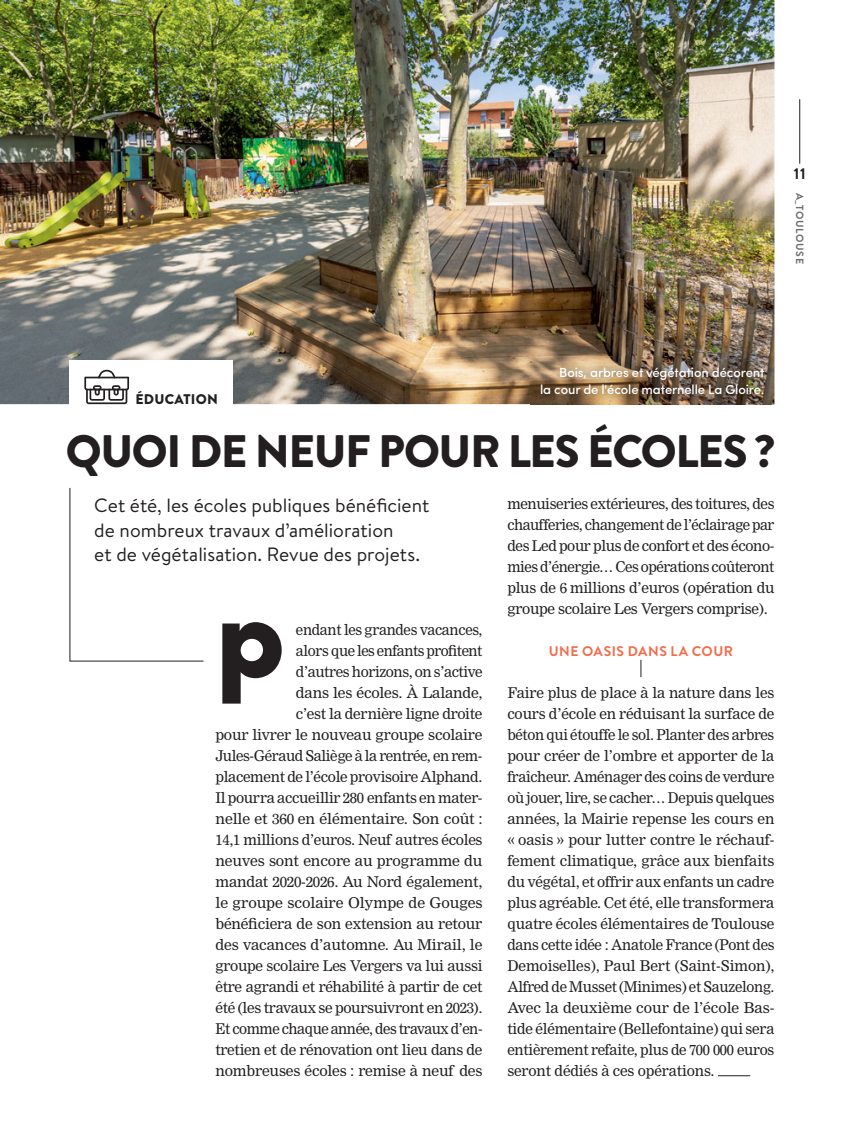
<style>
.page{position:relative;width:844px;height:1141px;background:#fff}
.page>*{position:absolute;margin:0;border:0;box-sizing:border-box;transform-origin:0 0}
.t1{font:900 115.15px "Sofia Pro";color:#231f20}
.t2{font:900 45.5px "Brandon Grotesque";letter-spacing:-.03em;color:#231f20}
.t3{font:19.25px/24.5px "Brandon Text";color:#231f20}
.t4{font:700 15.75px "Brandon Grotesque";color:#231f20}
.t5{font:14.53px/21px "Nimrod MT Std";letter-spacing:-.02em;color:#231f20;text-align:justify}
.t6{font:700 14px "Brandon Text";letter-spacing:.04em;color:#f26c4b}
.t7{font:900 14px "Brandon Grotesque";letter-spacing:.02em;color:#231f20}
.t8{font:500 13.12px/17.5px "Sofia Pro";letter-spacing:-.01em;color:#fff;text-align:right}
.t9{font:700 10.5px "Brandon Grotesque";letter-spacing:.06em;color:#6d6e70}
</style>
<div class="page">
<img style="left:0;top:0;width:774px;height:404px">
<svg style="left:69px;top:487px;width:135px;height:175px"></svg>
<svg style="left:640px;top:660px;width:1px;height:17px"></svg>
<hr style="left:717px;top:1075px;width:33px;height:1px;background:#231f20">
<div style="left:69px;top:360px;width:164px;height:47px;background:#fff"></div>
<svg style="left:84px;top:370px;width:45px;height:34px"></svg>
<img style="left:530px;top:404px;width:243px;height:1px">
<img style="left:530px;top:357px;width:243px;height:47px">
<hr style="left:799px;top:99px;width:1px;height:65px;background:#231f20">
<p class="t4" style="left:793px;top:164px;width:13px">11</p>
<p class="t9" style="left:805px;top:193px;width:72px;rotate:90deg">A_TOULOUSE</p>
<p class="t7" style="left:135px;top:391px;width:84px">ÉDUCATION</p>
<p class="t8" style="left:540px;top:365px;width:226px">Bois, arbres et végétation décorent<br>la cour de l'école maternelle La Gloire.</p>
<h2 class="t2" style="left:66px;top:425px;width:710px">QUOI DE NEUF POUR LES ÉCOLES ?</h2>
<h3 class="t3" style="left:94px;top:495px;width:336px">Cet été, les écoles publiques bénéficient de nombreux travaux d’amélioration<br>et de végétalisation. Revue des projets.</h3>
<h1 class="t1" style="left:215px;top:595px;width:72px">p</h1>
<p class="t5" style="left:215px;top:620px;width:269px;text-align:right">endant les grandes vacances,<br>alors que les enfants profitent<br>d’autres horizons, on s’active<br>dans les écoles. À Lalande,<br>c’est la dernière ligne droite<br>pour livrer le nouveau groupe scolaire Jules-Géraud Saliège à la rentrée, en rem&shy;placement de l’école provisoire Alphand.<br>Il pourra accueillir 280 enfants en mater&shy;nelle et 360 en élémentaire. Son coût :<br>14,1 millions d’euros. Neuf autres écoles neuves sont encore au programme du mandat 2020-2026. Au Nord également, le groupe scolaire Olympe de Gouges bénéficiera de son extension au retour des vacances d’automne. Au Mirail, le groupe scolaire Les Vergers va lui aussi être agrandi et réhabilité à partir de cet été (les travaux se poursuivront en 2023).<br>Et comme chaque année, des travaux d’en&shy;tretien et de rénovation ont lieu dans de nombreuses écoles : remise à neuf des</p>
<p class="t5" style="left:507px;top:494px;width:269px">menuiseries extérieures, des toitures, des chaufferies, changement de l’éclairage par des Led pour plus de confort et des écono&shy;mies d’énergie… Ces opérations coûteront plus de 6 millions d’euros (opération du groupe scolaire Les Vergers comprise).</p>
<p class="t6" style="left:548px;top:643px;width:186px">UNE OASIS DANS LA COUR</p>
<p class="t5" style="left:507px;top:683px;width:268px">Faire plus de place à la nature dans les cours d’école en réduisant la surface de béton qui étouffe le sol. Planter des arbres pour créer de l’ombre et apporter de la fraîcheur. Aménager des coins de verdure où jouer, lire, se cacher… Depuis quelques années, la Mairie repense les cours en « oasis » pour lutter contre le réchauf&shy;fement climatique, grâce aux bienfaits du végétal, et offrir aux enfants un cadre plus agréable. Cet été, elle transformera quatre écoles élémentaires de Toulouse dans cette idée : Anatole France (Pont des Demoiselles), Paul Bert (Saint-Simon), Alfred de Musset (Minimes) et Sauzelong.<br>Avec la deuxième cour de l’école Bas&shy;tide élémentaire (Bellefontaine) qui sera entièrement refaite, plus de 700 000 euros seront dédiés à ces opérations.</p>
</div>
